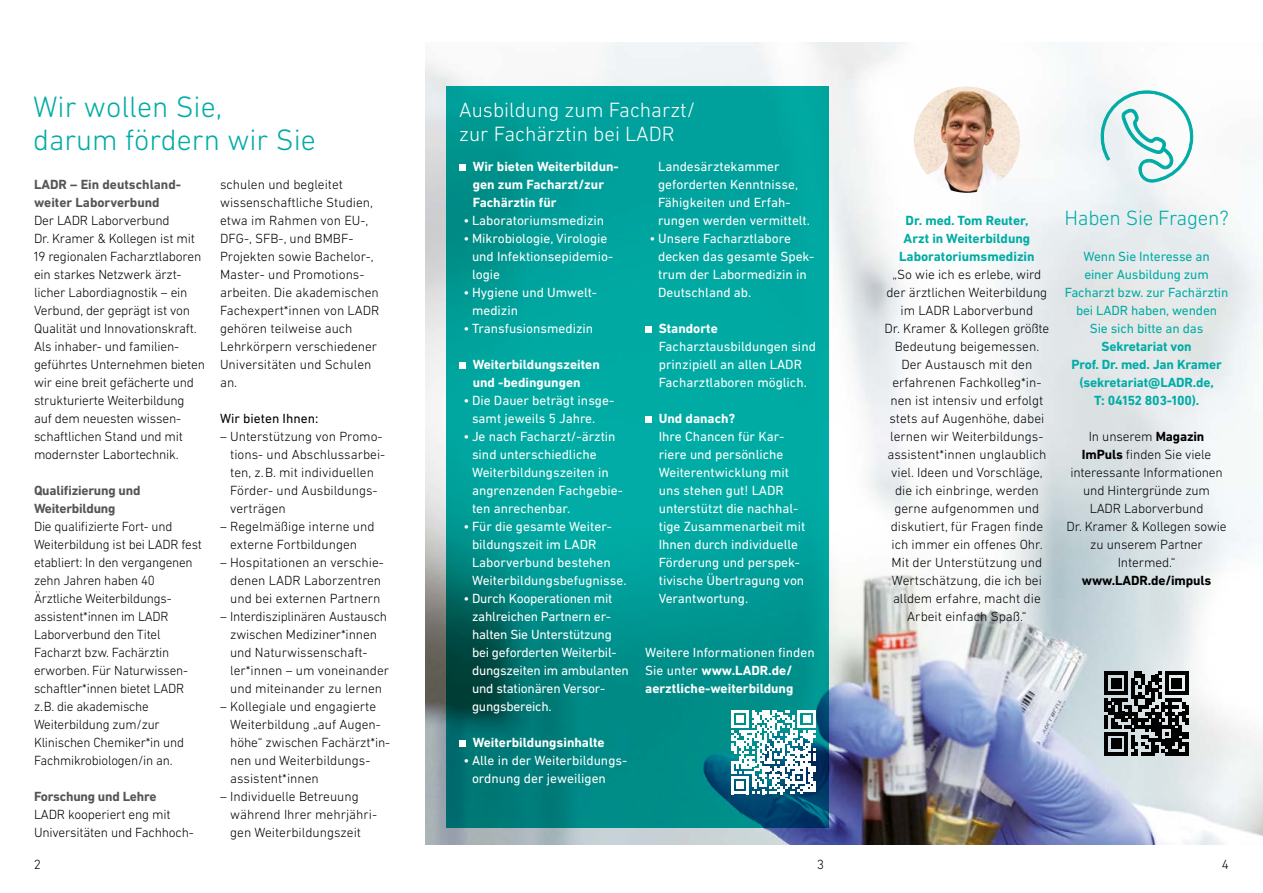
<style>
.page{position:relative;width:1263px;height:893px;background:#fff}
.page>*{position:absolute;margin:0;border:0;box-sizing:border-box;transform-origin:0 0}
.t1{font:300 30px/33px "DIN Next LT Pro";color:#00aca5}
.t2{font:300 21px/24px "DIN Next LT Pro";color:#fff}
.t3{font:300 21px "DIN Next LT Pro";letter-spacing:-.01em;color:#00aca5}
.t4{font:300 13.5px/18px "DIN Next LT Pro";letter-spacing:-.005em;color:#000}
.t5{font:13.5px/18px "DIN Next LT Pro";color:#fff}
.t6{font:700 13.5px/18px "DIN Next LT Pro";color:#fff}
.t7{font:700 13.5px/18px "DIN Next LT Pro";letter-spacing:-.01em;color:#00aca5;text-align:center}
.t8{font:13.5px/18px "DIN Next LT Pro";letter-spacing:-.01em;color:#00aca5;text-align:center}
.t9{font:700 13.5px/18px "DIN Next LT Pro";letter-spacing:-.015em;color:#565656}
.t10{font:700 13.5px "DIN Next LT Pro";letter-spacing:-.01em;color:#000}
.t11{font:13.5px "DIN Next LT Pro";color:#000}
.s1{font-weight:400}
.s2{font-weight:700}
</style>
<div class="page">
<img style="left:425px;top:43px;width:838px;height:802px">
<img style="left:914px;top:86px;width:106px;height:107px;border-radius:53px">
<svg style="left:446px;top:86px;width:383px;height:742px;background:#009894"></svg>
<div style="left:459px;top:164px;width:7px;height:7px;background:#fff"></div>
<div style="left:459px;top:362px;width:7px;height:7px;background:#fff"></div>
<div style="left:459px;top:740px;width:7px;height:7px;background:#fff"></div>
<div style="left:645px;top:326px;width:7px;height:7px;background:#fff"></div>
<div style="left:645px;top:416px;width:7px;height:7px;background:#fff"></div>
<svg style="left:1104px;top:671px;width:84px;height:84px;background:#505455"></svg>
<svg style="left:731px;top:710px;width:84px;height:84px"></svg>
<svg style="left:1100px;top:89px;width:94px;height:94px"></svg>
<h1 class="t1" style="left:33px;top:90px;width:284px">Wir wollen Sie,<br>darum fördern wir Sie</h1>
<p class="t9" style="left:34px;top:176px;width:148px">LADR – Ein deutschland&shy;weiter Laborverbund</p>
<p class="t4" style="left:34px;top:211px;width:173px">Der LADR Laborverbund<br>Dr. Kramer &amp; Kollegen ist mit<br>19 regionalen Facharztlaboren ein starkes Netzwerk ärzt&shy;licher Labordiagnostik – ein<br>Verbund, der geprägt ist von<br>Qualität und Innovationskraft.<br>Als inhaber- und familien&shy;geführtes Unternehmen bieten wir eine breit gefächerte und strukturierte Weiterbildung auf dem neuesten wissen&shy;schaftlichen Stand und mit modernster Labortechnik.</p>
<p class="t9" style="left:34px;top:482px;width:108px">Qualifizierung und<br>Weiterbildung</p>
<p class="t4" style="left:34px;top:517px;width:169px">Die qualifizierte Fort- und<br>Weiterbildung ist bei LADR fest etabliert: In den vergangenen zehn Jahren haben 40<br>Ärztliche Weiterbildungs&shy;assistent*innen im LADR<br>Laborverbund den Titel<br>Facharzt bzw. Fachärztin erworben. Für Naturwissen&shy;schaftler*innen bietet LADR z.B. die akademische<br>Weiterbildung zum/zur<br>Klinischen Chemiker*in und<br>Fachmikrobiologen/in an.</p>
<p class="t9" style="left:34px;top:788px;width:124px">Forschung und Lehre</p>
<p class="t4" style="left:34px;top:805px;width:160px">LADR kooperiert eng mit<br>Universitäten und Fachhoch-</p>
<p class="t4" style="left:220px;top:175px;width:161px">schulen und begleitet wissenschaftliche Studien, etwa im Rahmen von EU-,<br>DFG-, SFB-, und BMBF-<br>Projekten sowie Bachelor-,<br>Master- und Promotions&shy;arbeiten. Die akademischen<br>Fachexpert*innen von LADR gehören teilweise auch<br>Lehrkörpern verschiedener<br>Universitäten und Schulen an.</p>
<p class="t11" style="left:220px;top:411px;width:100px">Wir bieten Ihnen:</p>
<p class="t4" style="left:230px;top:427px;width:155px;text-indent:-10px">– Unterstützung von Promo&shy;tions- und Abschlussarbei&shy;ten, z.B. mit individuellen<br>Förder- und Ausbildungs&shy;verträgen</p>
<p class="t4" style="left:220px;top:517px;width:156px;text-align:center">– Regelmäßige interne und externe Fortbildungen</p>
<p class="t4" style="left:230px;top:553px;width:154px;text-align:justify;text-indent:-10px">– Hospitationen an verschie&shy;denen LADR Laborzentren und bei externen Partnern</p>
<p class="t4" style="left:230px;top:607px;width:161px;text-indent:-10px">– Interdisziplinären Austausch zwischen Mediziner*innen und Naturwissenschaft&shy;ler*innen – um voneinander und miteinander zu lernen</p>
<p class="t4" style="left:230px;top:697px;width:160px;text-indent:-10px">– Kollegiale und engagierte<br>Weiterbildung „auf Augen&shy;höhe“ zwischen Fachärzt*in&shy;nen und Weiterbildungs&shy;assistent*innen</p>
<p class="t4" style="left:230px;top:787px;width:147px;text-indent:-10px">– Individuelle Betreuung während Ihrer mehrjähri&shy;gen Weiterbildungszeit</p>
<h2 class="t2" style="left:459px;top:98px;width:237px">Ausbildung zum Facharzt/ zur Fachärztin bei LADR</h2>
<p class="t6" style="left:473px;top:158px;width:148px">Wir bieten Weiterbildun&shy;gen zum Facharzt/zur<br>Fachärztin für</p>
<p class="t5" style="left:463px;top:211px;width:142px">• Laboratoriumsmedizin</p>
<p class="t5" style="left:472px;top:229px;width:141px;text-indent:-9px">• Mikrobiologie, Virologie und Infektionsepidemio&shy;logie</p>
<p class="t5" style="left:472px;top:283px;width:125px;text-indent:-9px">• Hygiene und Umwelt&shy;medizin</p>
<p class="t5" style="left:463px;top:319px;width:131px">• Transfusionsmedizin</p>
<p class="t6" style="left:473px;top:356px;width:129px">Weiterbildungszeiten und -bedingungen</p>
<p class="t5" style="left:472px;top:391px;width:144px;text-indent:-9px">• Die Dauer beträgt insge&shy;samt jeweils 5 Jahre.</p>
<p class="t5" style="left:472px;top:427px;width:152px;text-indent:-9px">• Je nach Facharzt/-ärztin sind unterschiedliche<br>Weiterbildungszeiten in angrenzenden Fachgebie&shy;ten anrechenbar.</p>
<p class="t5" style="left:472px;top:517px;width:156px;text-indent:-9px">• Für die gesamte Weiter&shy;bildungszeit im LADR<br>Laborverbund bestehen<br>Weiterbildungsbefugnisse.</p>
<p class="t5" style="left:472px;top:589px;width:158px;text-indent:-9px">• Durch Kooperationen mit zahlreichen Partnern er&shy;halten Sie Unterstützung bei geforderten Weiterbil&shy;dungszeiten im ambulanten und stationären Versor&shy;gungsbereich.</p>
<p class="t6" style="left:473px;top:734px;width:133px">Weiterbildungsinhalte</p>
<p class="t5" style="left:472px;top:751px;width:155px;text-indent:-9px">• Alle in der Weiterbildungs&shy;ordnung der jeweiligen</p>
<p class="t5" style="left:658px;top:157px;width:154px">Landesärztekammer geforderten Kenntnisse,<br>Fähigkeiten und Erfah&shy;rungen werden vermittelt.</p>
<p class="t5" style="left:658px;top:229px;width:158px;text-indent:-9px">• Unsere Facharztlabore decken das gesamte Spek&shy;trum der Labormedizin in<br>Deutschland ab.</p>
<p class="t6" style="left:659px;top:320px;width:61px">Standorte</p>
<p class="t5" style="left:659px;top:337px;width:159px">Facharztausbildungen sind prinzipiell an allen LADR<br>Facharztlaboren möglich.</p>
<p class="t6" style="left:659px;top:410px;width:78px">Und danach?</p>
<p class="t5" style="left:659px;top:427px;width:148px">Ihre Chancen für Kar&shy;riere und persönliche<br>Weiterentwicklung mit uns stehen gut! LADR unterstützt die nachhal&shy;tige Zusammenarbeit mit<br>Ihnen durch individuelle<br>Förderung und perspek&shy;tivische Übertragung von<br>Verantwortung.</p>
<p class="t6" style="left:645px;top:644px;width:171px"><span class="s1">Weitere Informationen finden<br>Sie unter</span> www.LADR.de/ aerztliche-weiterbildung</p>
<p class="t7" style="left:899px;top:212px;width:137px">Dr. med. Tom Reuter,<br>Arzt in Weiterbildung<br>Laboratoriumsmedizin</p>
<p class="t4" style="left:884px;top:265px;width:166px;text-align:center">„So wie ich es erlebe, wird der ärztlichen Weiterbildung im LADR Laborverbund<br>Dr. Kramer &amp; Kollegen größte<br>Bedeutung beigemessen.<br>Der Austausch mit den erfahrenen Fachkolleg*in&shy;nen ist intensiv und erfolgt stets auf Augenhöhe, dabei lernen wir Weiterbildungs&shy;assistent*innen unglaublich viel. Ideen und Vorschläge, die ich einbringe, werden gerne aufgenommen und diskutiert, für Fragen finde ich immer ein offenes Ohr.<br>Mit der Unterstützung und<br>Wertschätzung, die ich bei alldem erfahre, macht die<br>Arbeit einfach Spaß.“</p>
<h2 class="t3" style="left:1064px;top:206px;width:166px">Haben Sie Fragen?</h2>
<p class="t8" style="left:1065px;top:247px;width:165px">Wenn Sie Interesse an<br>einer Ausbildung zum<br>Facharzt bzw. zur Fachärztin bei LADR haben, wenden<br>Sie sich bitte an das</p>
<p class="t7" style="left:1071px;top:338px;width:152px">Sekretariat von<br>Prof. Dr. med. Jan Kramer (sekretariat@LADR.de,<br>T: 04152 803-100).</p>
<p class="t4" style="left:1066px;top:427px;width:162px;text-align:center">In unserem <span class="s2">Magazin<br>ImPuls</span> finden Sie viele interessante Informationen und Hintergründe zum<br>LADR Laborverbund<br>Dr. Kramer &amp; Kollegen sowie zu unserem Partner<br>Intermed.“</p>
<p class="t10" style="left:1082px;top:573px;width:131px">www.LADR.de/impuls</p>
<p class="t4" style="left:34px;top:855px;width:8px">2</p>
<p class="t4" style="left:817px;top:855px;width:8px">3</p>
<p class="t4" style="left:1222px;top:855px;width:9px">4</p>
</div>
